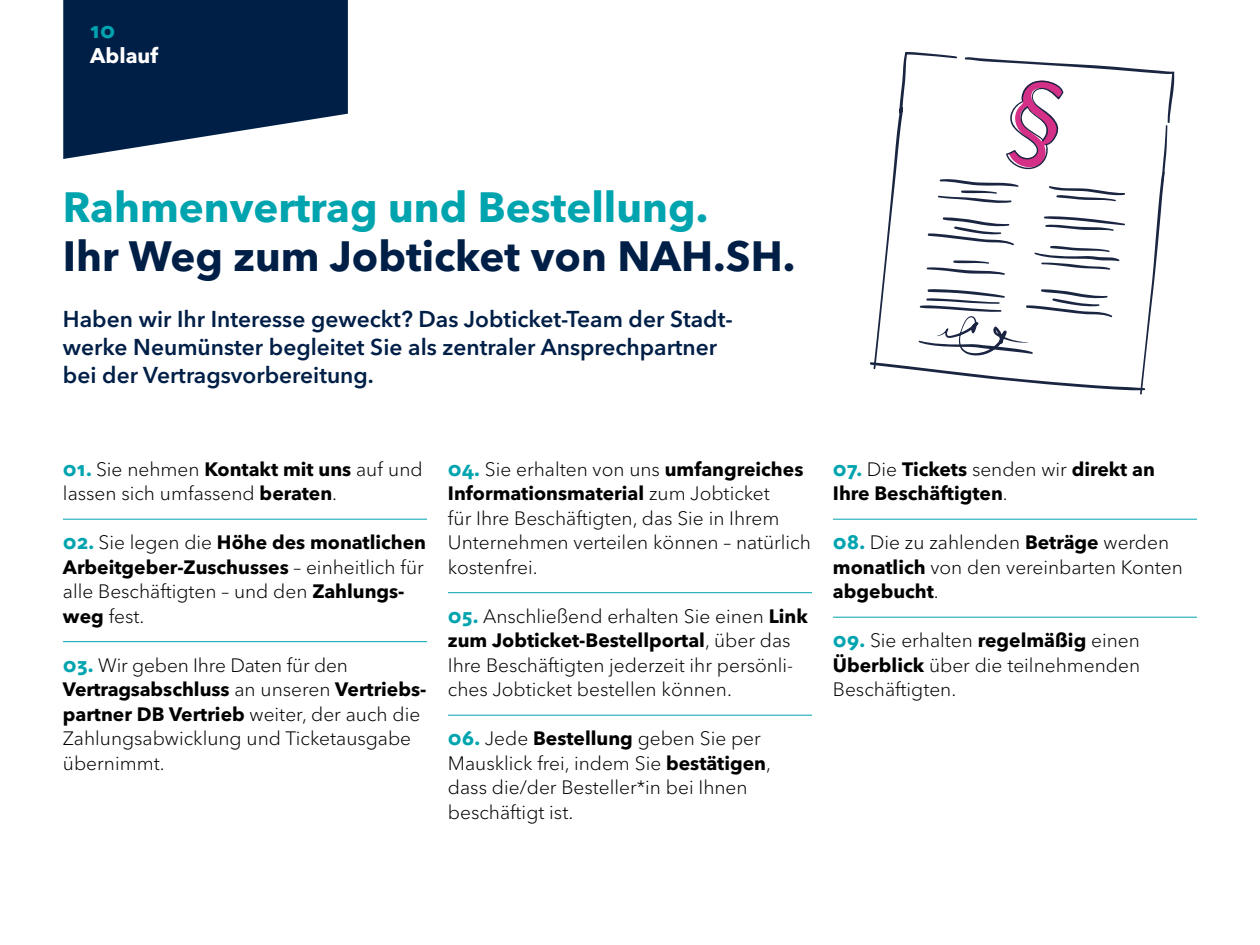
<style>
.page{position:relative;width:1260px;height:945px;background:#fff}
.page>*{position:absolute;margin:0;border:0;box-sizing:border-box;transform-origin:0 0}
.t1{font:700 42px "Avenir Next LT Pro";color:#001f47}
.t2{font:700 42px "Avenir Next LT Pro";color:#00a4af}
.t3{font:600 22.75px/28px "Avenir Next LT Pro";color:#001f47}
.t4{font:700 21px "Avenir Next LT Pro";color:#fff}
.t5{font:700 21px "Avenir Next LT Pro";color:#00a4af}
.t6{font:300 19.25px/24.5px "Avenir Next LT Pro";color:#000}
.t7{font:700 19.25px/24.5px "Avenir Next LT Pro";color:#000}
.s1{font-weight:700;color:#00a4af}
.s2{font-weight:700}
.s3{color:#00a4af}
.s4{font-weight:300}
</style>
<div class="page">
<svg style="left:870px;top:51px;width:305px;height:344px"></svg>
<svg style="left:63px;top:0;width:285px;height:159px;background:#243f61"></svg>
<hr style="left:63px;top:519px;width:364px;height:1px;background:#00a4af">
<hr style="left:63px;top:641px;width:364px;height:1px;background:#00a4af">
<hr style="left:448px;top:592px;width:364px;height:1px;background:#00a4af">
<hr style="left:448px;top:715px;width:364px;height:1px;background:#00a4af">
<hr style="left:833px;top:519px;width:364px;height:1px;background:#00a4af">
<hr style="left:833px;top:617px;width:364px;height:1px;background:#00a4af">
<p class="t5" style="left:90px;top:18px;width:27px">10</p>
<p class="t4" style="left:90px;top:43px;width:69px">Ablauf</p>
<h1 class="t2" style="left:63px;top:181px;width:647px">Rahmenvertrag und Bestellung.</h1>
<h1 class="t1" style="left:63px;top:230px;width:734px">Ihr Weg zum Jobticket von NAH.SH.</h1>
<p class="t3" style="left:63px;top:305px;width:671px">Haben wir Ihr Interesse geweckt? Das Jobticket-Team der Stadt&shy;werke Neumünster begleitet Sie als zentraler Ansprechpartner bei der Vertragsvorbereitung.</p>
<p class="t6" style="left:63px;top:457px;width:361px"><span class="s1">01.</span> Sie nehmen <span class="s2">Kontakt mit uns</span> auf und lassen sich umfassend <span class="s2">beraten</span>.</p>
<p class="t6" style="left:63px;top:530px;width:365px"><span class="s1">02.</span> Sie legen die <span class="s2">Höhe des monatlichen<br>Arbeitgeber-Zuschusses</span> – einheitlich für alle Beschäftigten – und den <span class="s2">Zahlungs&shy;weg</span> fest.</p>
<p class="t6" style="left:63px;top:653px;width:365px"><span class="s1">03.</span> Wir geben Ihre Daten für den <span class="s2">Vertragsabschluss</span> an unseren <span class="s2">Vertriebs&shy;partner DB Vertrieb</span> weiter, der auch die Zahlungsabwicklung und Ticketausgabe übernimmt.</p>
<p class="t6" style="left:448px;top:457px;width:364px"><span class="s1">04.</span> Sie erhalten von uns <span class="s2">umfangreiches Informationsmaterial</span> zum Jobticket<br>für Ihre Beschäftigten, das Sie in Ihrem Unternehmen verteilen können – natürlich kostenfrei.</p>
<p class="t6" style="left:448px;top:604px;width:361px"><span class="s1">05.</span> Anschließend erhalten Sie einen <span class="s2">Link zum Jobticket-Bestellportal</span>, über das Ihre Beschäftigten jederzeit ihr persönli&shy;ches Jobticket bestellen können.</p>
<p class="t6" style="left:448px;top:726px;width:324px"><span class="s1">06.</span> Jede <span class="s2">Bestellung</span> geben Sie per<br>Mausklick frei, indem Sie <span class="s2">bestätigen</span>, dass die/der Besteller*in bei Ihnen beschäftigt ist.</p>
<p class="t7" style="left:833px;top:457px;width:324px"><span class="s3">07.</span> <span class="s4">Die</span> Tickets <span class="s4">senden wir</span> direkt an<br>Ihre Beschäftigten<span class="s4">.</span></p>
<p class="t6" style="left:833px;top:530px;width:352px"><span class="s1">08.</span> Die zu zahlenden <span class="s2">Beträge</span> werden <span class="s2">monatlich</span> von den vereinbarten Konten <span class="s2">abgebucht</span>.</p>
<p class="t6" style="left:833px;top:628px;width:309px;text-align:justify"><span class="s1">09.</span> Sie erhalten <span class="s2">regelmäßig</span> einen <span class="s2">Überblick</span> über die teilnehmenden Beschäftigten.</p>
</div>
